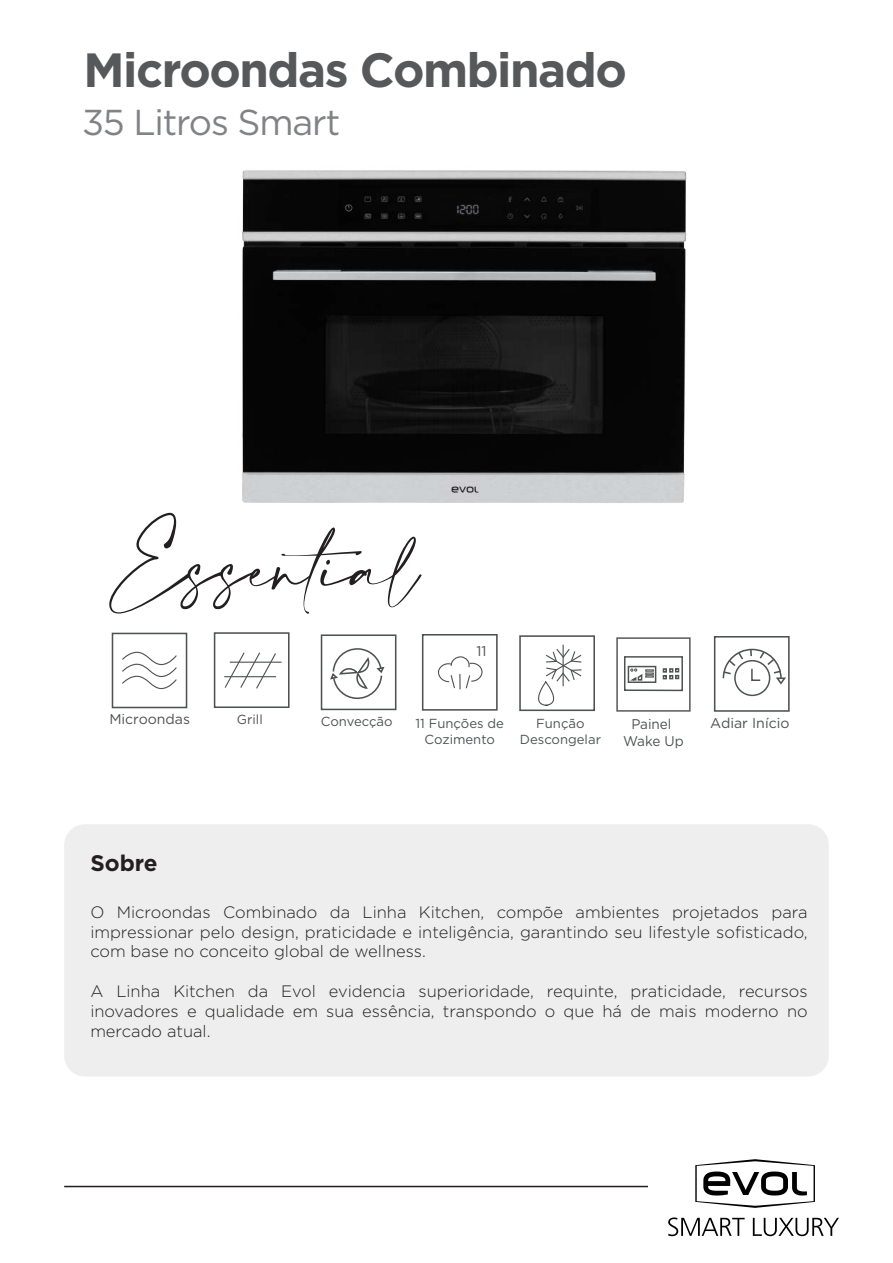
<style>
.page{position:relative;width:893px;height:1263px;background:#fff}
.page>*{position:absolute;margin:0;border:0;box-sizing:border-box;transform-origin:0 0}
.t1{font:700 48px "Gotham";letter-spacing:-.03em;color:#57585a}
.t2{font:36px "Gotham";letter-spacing:-.03em;color:#808285}
.t3{font:700 22.5px "Gotham";color:#231f20}
.t4{font:300 16.5px/19.8px "Gotham";color:#231f20;text-align:justify}
.t5{font:14.1px "Gotham";color:#4f5252}
.t6{font:14.1px/17px "Gotham";color:#4f5252;text-align:center;scale:.96 1}
.t7{font:13.05px/15.8px "Gotham";color:#4f5353;text-align:center}
.t8{font:13.05px "Gotham";color:#4f5252}
</style>
<div class="page">
<div style="left:64px;top:824px;width:765px;height:252px;background:#edeeed;border-radius:21px"></div>
<hr style="left:64px;top:1186px;width:584px;height:1px;background:#231f20">
<svg style="left:695px;top:1159px;width:120px;height:49px"></svg>
<svg style="left:668px;top:1217px;width:77px;height:19px"></svg>
<svg style="left:753px;top:1218px;width:86px;height:18px"></svg>
<svg style="left:109px;top:513px;width:313px;height:101px"></svg>
<div style="left:321px;top:634px;width:75px;height:76px;border:2px solid #4f5252"></div>
<div style="left:519px;top:635px;width:76px;height:76px;border:2px solid #4f5252"></div>
<div style="left:422px;top:634px;width:76px;height:77px;border:2px solid #4f5252"></div>
<div style="left:714px;top:636px;width:76px;height:76px;border:2px solid #4f5252"></div>
<div style="left:616px;top:637px;width:75px;height:75px;border:2px solid #57585a"></div>
<div style="left:624px;top:656px;width:59px;height:35px;border:2px solid #4f5252"></div>
<div style="left:628px;top:666px;width:28px;height:17px;border:2px solid #4f5252"></div>
<svg style="left:663px;top:668px;width:16px;height:11px"></svg>
<svg style="left:630px;top:668px;width:24px;height:14px"></svg>
<div style="left:734px;top:660px;width:36px;height:36px;border:2px solid #4f5254;border-radius:50%"></div>
<svg style="left:722px;top:648px;width:66px;height:38px"></svg>
<svg style="left:438px;top:656px;width:45px;height:34px"></svg>
<hr style="left:563px;top:645px;width:1px;height:41px;background:#4f5252">
<svg style="left:538px;top:647px;width:44px;height:59px"></svg>
<svg style="left:330px;top:648px;width:55px;height:51px"></svg>
<div style="left:214px;top:632px;width:76px;height:76px;border:2px solid #4f5252"></div>
<div style="left:112px;top:633px;width:75px;height:75px;border:2px solid #4f5252"></div>
<svg style="left:122px;top:651px;width:55px;height:39px"></svg>
<svg style="left:224px;top:652px;width:53px;height:37px"></svg>
<hr style="left:230px;top:662px;width:52px;height:1px;background:#4f5252">
<hr style="left:224px;top:676px;width:52px;height:1px;background:#4f5252">
<img style="left:191px;top:170px;width:496px;height:347px">
<h1 class="t1" style="left:84px;top:42px;width:545px">Microondas Combinado</h1>
<h2 class="t2" style="left:82px;top:99px;width:260px">35 Litros Smart</h2>
<p class="t5" style="left:477px;top:642px;width:12px">11</p>
<p class="t5" style="left:109px;top:710px;width:82px">Microondas</p>
<p class="t8" style="left:237px;top:711px;width:27px">Grill</p>
<p class="t8" style="left:321px;top:713px;width:73px">Convecção</p>
<p class="t7" style="left:520px;top:716px;width:83px">Função<br>Descongelar</p>
<p class="t6" style="left:623px;top:715px;width:65px">Painel<br>Wake Up</p>
<p class="t5" style="left:710px;top:713px;width:81px">Adiar Início</p>
<p class="t7" style="left:416px;top:715px;width:90px">11 Funções de<br>Cozimento</p>
<h3 class="t3" style="left:90px;top:850px;width:69px">Sobre</h3>
<p class="t4" style="left:90px;top:902px;width:719px">O Microondas Combinado da Linha Kitchen, compõe ambientes projetados para impressionar pelo design, praticidade e inteligência, garantindo seu lifestyle sofisticado, com base no conceito global de wellness.</p>
<p class="t4" style="left:90px;top:981px;width:719px">A Linha Kitchen da Evol evidencia superioridade, requinte, praticidade, recursos inovadores e qualidade em sua essência, transpondo o que há de mais moderno no mercado atual.</p>
</div>
